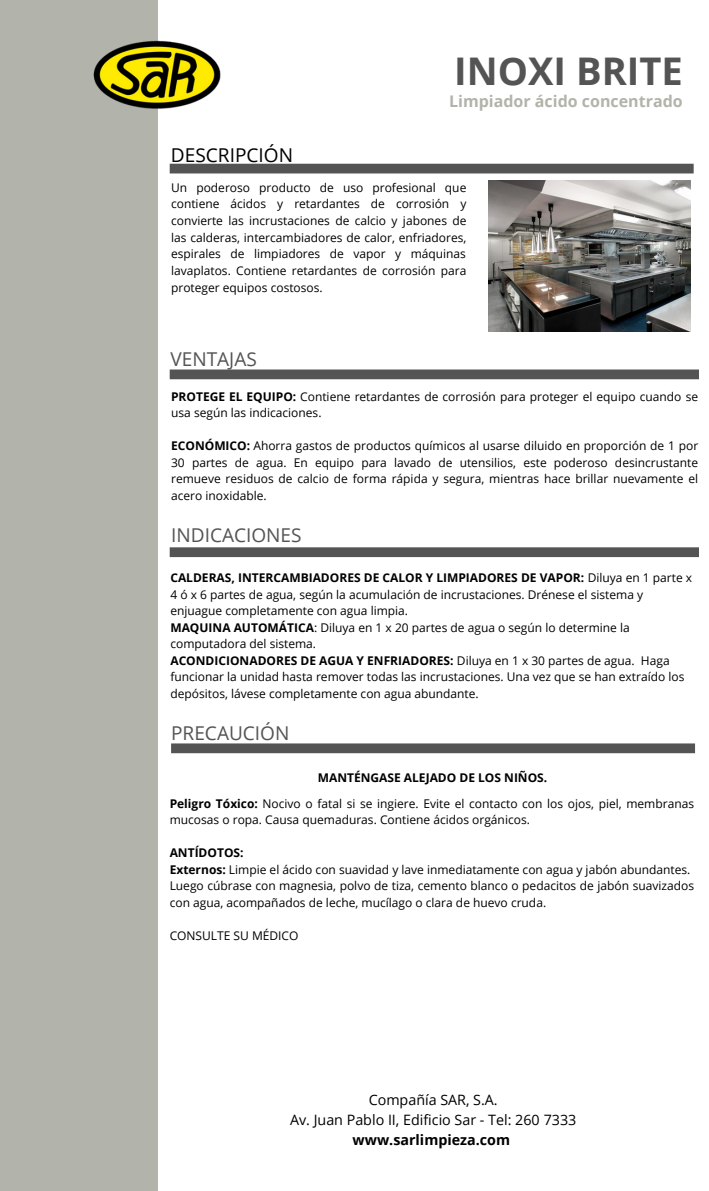
<style>
.page{position:relative;width:709px;height:1191px;background:#fff}
.page>*{position:absolute;margin:0;border:0;box-sizing:border-box;transform-origin:0 0}
.t1{font:700 38.1px "Open Sans";color:#545454}
.t2{font:19.1px "Open Sans";color:#545454}
.t3{font:19.1px "Open Sans";color:#000}
.t4{font:700 16px "Open Sans";color:#b2b3aa}
.t5{font:14.3px/19.6px "Open Sans";color:#000;text-align:center}
.t6{font:700 14.3px "Open Sans";color:#000}
.t7{font:12px/16.5px "Open Sans";color:#000}
.t8{font:700 12px "Open Sans";color:#000}
.s1{font-weight:700}
</style>
<div class="page">
<div style="left:170px;top:164px;width:523px;height:9px;background:#545454"></div>
<svg style="left:170px;top:369px;width:529px;height:10px"></svg>
<svg style="left:171px;top:743px;width:524px;height:10px"></svg>
<div style="left:0;top:0;width:158px;height:1190px;background:#b2b3aa"></div>
<img style="left:93px;top:40px;width:128px;height:69px">
<svg style="left:170px;top:547px;width:529px;height:10px"></svg>
<img style="left:489px;top:180px;width:202px;height:152px">
<h2 class="t3" style="left:171px;top:141px;width:124px">DESCRIPCIÓN</h2>
<h1 class="t1" style="left:454px;top:45px;width:230px">INOXI BRITE</h1>
<h3 class="t4" style="left:449px;top:90px;width:235px">Limpiador ácido concentrado</h3>
<p class="t7" style="left:171px;top:179px;width:297px;text-align:justify">Un poderoso producto de uso profesional que contiene ácidos y retardantes de corrosión y convierte las incrustaciones de calcio y jabones de las calderas, intercambiadores de calor, enfriadores, espirales de limpiadores de vapor y máquinas lavaplatos. Contiene retardantes de corrosión para proteger equipos costosos.</p>
<h2 class="t2" style="left:170px;top:345px;width:88px">VENTAJAS</h2>
<p class="t7" style="left:171px;top:387px;width:528px"><span class="s1">PROTEGE EL EQUIPO:</span> Contiene retardantes de corrosión para proteger el equipo cuando se usa según las indicaciones.</p>
<p class="t7" style="left:171px;top:437px;width:528px;text-align:justify"><span class="s1">ECONÓMICO:</span> Ahorra gastos de productos químicos al usarse diluido en proporción de 1 por 30 partes de agua. En equipo para lavado de utensilios, este poderoso desincrustante remueve residuos de calcio de forma rápida y segura, mientras hace brillar nuevamente el acero inoxidable.</p>
<h2 class="t2" style="left:171px;top:521px;width:132px">INDICACIONES</h2>
<p class="t7" style="left:170px;top:569px;width:523px"><span class="s1">CALDERAS, INTERCAMBIADORES DE CALOR Y LIMPIADORES DE VAPOR:</span> Diluya en 1 parte x 4 ó x 6 partes de agua, según la acumulación de incrustaciones. Drénese el sistema y enjuague completamente con agua limpia.<br><span class="s1">MAQUINA AUTOMÁTICA</span>: Diluya en 1 x 20 partes de agua o según lo determine la computadora del sistema.<br><span class="s1">ACONDICIONADORES DE AGUA Y ENFRIADORES:</span> Diluya en 1 x 30 partes de agua. Haga funcionar la unidad hasta remover todas las incrustaciones. Una vez que se han extraído los depósitos, lávese completamente con agua abundante.</p>
<h2 class="t2" style="left:171px;top:719px;width:120px">PRECAUCIÓN</h2>
<p class="t8" style="left:318px;top:769px;width:231px">MANTÉNGASE ALEJADO DE LOS NIÑOS.</p>
<p class="t7" style="left:170px;top:794px;width:526px"><span class="s1">Peligro Tóxico:</span> Nocivo o fatal si se ingiere. Evite el contacto con los ojos, piel, membranas mucosas o ropa. Causa quemaduras. Contiene ácidos orgánicos.</p>
<p class="t7" style="left:170px;top:844px;width:526px"><span class="s1">ANTÍDOTOS:<br>Externos:</span> Limpie el ácido con suavidad y lave inmediatamente con agua y jabón abundantes.<br>Luego cúbrase con magnesia, polvo de tiza, cemento blanco o pedacitos de jabón suavizados con agua, acompañados de leche, mucílago o clara de huevo cruda.</p>
<p class="t7" style="left:170px;top:926px;width:130px">CONSULTE SU MÉDICO</p>
<p class="t5" style="left:290px;top:1089px;width:288px">Compañía SAR, S.A.<br>Av. Juan Pablo II, Edificio Sar - Tel: 260 7333</p>
<p class="t6" style="left:353px;top:1129px;width:159px">www.sarlimpieza.com</p>
</div>
